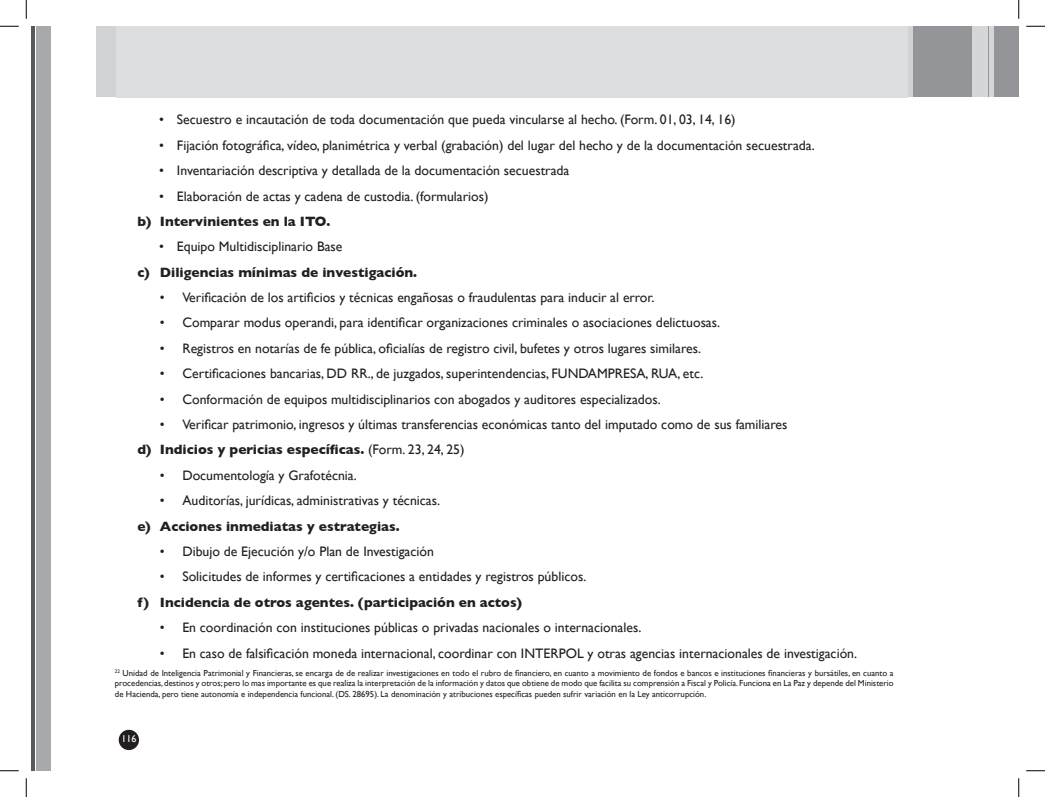
<style>
.page{position:relative;width:1045px;height:797px;background:#fff}
.page>*{position:absolute;margin:0;border:0;box-sizing:border-box;transform-origin:0 0}
.t1{font:13.75px/25.4px "Gill Sans";color:#231f20}
.t2{font:700 13.75px "Gill Sans";color:#231f20}
.t3{font:10px "Gill Sans";color:#fff}
.t4{font:8.75px/10.5px "Gill Sans";color:#231f20;text-align:justify}
.s1{font-weight:700}
</style>
<div class="page">
<div style="left:119px;top:729px;width:20px;height:21px;background:#231f20;border-radius:50%"></div>
<div style="left:912px;top:26px;width:106px;height:71px;background:#939598"></div>
<div style="left:37px;top:26px;width:14px;height:744px;background:#a8a9ad"></div>
<hr style="left:31px;top:26px;width:4px;height:744px;background:#57585a">
<div style="left:96px;top:26px;width:816px;height:71px;background:#d1d2d4"></div>
<div style="left:116px;top:26px;width:792px;height:71px;background:#dcdddf"></div>
<hr style="left:989px;top:26px;width:4px;height:71px;background:#d5d6d8">
<div style="left:972px;top:26px;width:15px;height:71px;background:#d5d6d8"></div>
<svg style="left:0;top:25px;width:19px;height:2px"></svg>
<svg style="left:1026px;top:25px;width:19px;height:2px"></svg>
<svg style="left:0;top:770px;width:19px;height:1px"></svg>
<svg style="left:1026px;top:770px;width:19px;height:1px"></svg>
<svg style="left:25px;top:0;width:2px;height:19px"></svg>
<svg style="left:25px;top:778px;width:2px;height:19px"></svg>
<svg style="left:1018px;top:0;width:1px;height:19px"></svg>
<svg style="left:1018px;top:778px;width:1px;height:19px"></svg>
<p class="t1" style="left:159px;top:107px;width:578px">• Secuestro e incautación de toda documentación que pueda vincularse al hecho. (Form. 01, 03, 14, 16)</p>
<p class="t1" style="left:159px;top:132px;width:657px">• Fijación fotográfica, vídeo, planimétrica y verbal (grabación) del lugar del hecho y de la documentación secuestrada.</p>
<p class="t1" style="left:159px;top:158px;width:412px">• Inventariación descriptiva y detallada de la documentación secuestrada</p>
<p class="t1" style="left:159px;top:183px;width:331px">• Elaboración de actas y cadena de custodia. (formularios)</p>
<p class="t2" style="left:137px;top:213px;width:194px">b) Intervinientes en la ITO.</p>
<p class="t1" style="left:159px;top:234px;width:185px">• Equipo Multidisciplinario Base</p>
<p class="t2" style="left:137px;top:264px;width:281px">c) Diligencias mínimas de investigación.</p>
<p class="t1" style="left:160px;top:285px;width:496px">• Verificación de los artificios y técnicas engañosas o fraudulentas para inducir al error.</p>
<p class="t1" style="left:160px;top:310px;width:562px">• Comparar modus operandi, para identificar organizaciones criminales o asociaciones delictuosas.</p>
<p class="t1" style="left:160px;top:335px;width:543px">• Registros en notarías de fe pública, oficialías de registro civil, bufetes y otros lugares similares.</p>
<p class="t1" style="left:160px;top:361px;width:545px">• Certificaciones bancarias, DD RR., de juzgados, superintendencias, FUNDAMPRESA, RUA, etc.</p>
<p class="t1" style="left:160px;top:386px;width:502px">• Conformación de equipos multidisciplinarios con abogados y auditores especializados.</p>
<p class="t1" style="left:137px;top:411px;width:651px;text-indent:22px">• Verificar patrimonio, ingresos y últimas transferencias económicas tanto del imputado como de sus familiares <span class="s1">d) Indicios y pericias específicas.</span> (Form. 23, 24, 25)</p>
<p class="t1" style="left:160px;top:462px;width:198px">• Documentología y Grafotécnia.</p>
<p class="t1" style="left:160px;top:488px;width:282px">• Auditorías, jurídicas, administrativas y técnicas.</p>
<p class="t2" style="left:137px;top:518px;width:264px">e) Acciones inmediatas y estrategias.</p>
<p class="t1" style="left:160px;top:538px;width:275px">• Dibujo de Ejecución y/o Plan de Investigación</p>
<p class="t1" style="left:160px;top:564px;width:428px">• Solicitudes de informes y certificaciones a entidades y registros públicos.</p>
<p class="t2" style="left:137px;top:594px;width:386px">f) Incidencia de otros agentes. (participación en actos)</p>
<p class="t1" style="left:160px;top:614px;width:483px">• En coordinación con instituciones públicas o privadas nacionales o internacionales.</p>
<p class="t1" style="left:160px;top:640px;width:699px">• En caso de falsificación moneda internacional, coordinar con INTERPOL y otras agencias internacionales de investigación.</p>
<p class="t4" style="left:115px;top:667px;width:780px"><sup>22</sup> Unidad de Inteligencia Patrimonial y Financieras, se encarga de de realizar investigaciones en todo el rubro de financiero, en cuanto a movimiento de fondos e bancos e instituciones financieras y bursátiles, en cuanto a procedencias, destinos y otros; pero lo mas importante es que realiza la interpretación de la información y datos que obtiene de modo que facilita su comprensión a Fiscal y Policía. Funciona en La Paz y depende del Ministerio de Hacienda, pero tiene autonomía e independencia funcional. (DS. 28695). La denominación y atribuciones específicas pueden sufrir variación en la Ley anticorrupción.</p>
<p class="t3" style="left:121px;top:732px;width:16px">116</p>
</div>
